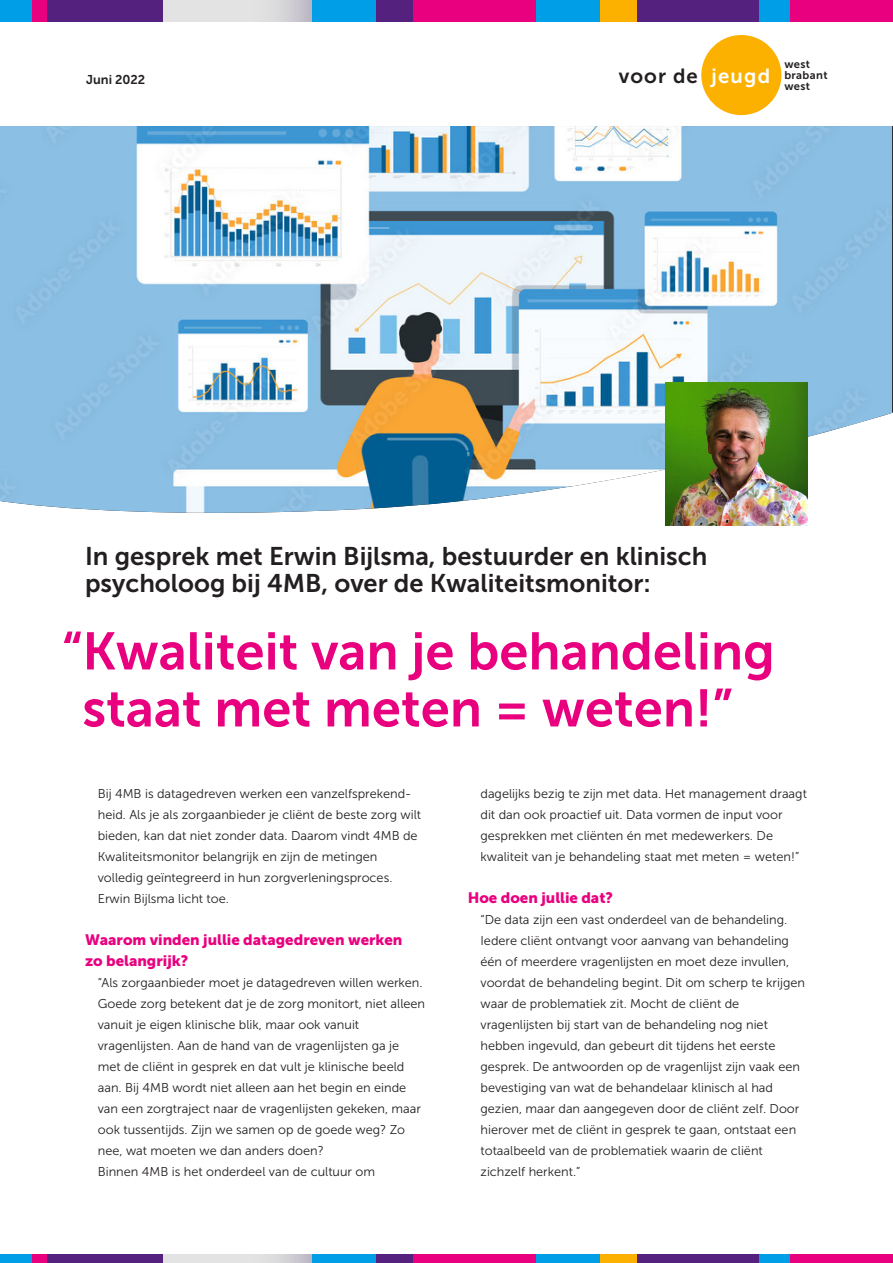
<style>
.page{position:relative;width:893px;height:1263px;background:#fff}
.page>*{position:absolute;margin:0;border:0;box-sizing:border-box;transform-origin:0 0}
.t1{font:52.5px/57px "Museo Sans 700";color:#e9007f;text-align:center}
.t2{font:25.5px/27px "Museo Sans 700";color:#231f20}
.t3{font:20.4px "Museo Sans 700";letter-spacing:.05em;color:#231f20}
.t4{font:20.4px "Museo Sans 700";letter-spacing:.06em;color:#fff}
.t5{font:15px/21px "Museo Sans 900";color:#e9007f}
.t6{font:12.75px/21px "Museo Sans 300";color:#231f20}
.t7{font:12.75px "Museo Sans 700";color:#231f20}
.t8{font:11.25px "Museo Sans 700";letter-spacing:.03em;color:#231f20}
</style>
<div class="page">
<img style="left:0;top:126px;width:892px;height:387px">
<div style="left:0;top:0;width:32px;height:21px;background:#009ee6"></div>
<div style="left:312px;top:0;width:64px;height:21px;background:#009ee6"></div>
<div style="left:536px;top:0;width:64px;height:21px;background:#009ee6"></div>
<div style="left:758px;top:0;width:32px;height:21px;background:#009ee6"></div>
<div style="left:32px;top:0;width:15px;height:21px;background:#e9007f"></div>
<div style="left:413px;top:0;width:123px;height:21px;background:#e9007f"></div>
<div style="left:790px;top:0;width:103px;height:21px;background:#e9007f"></div>
<div style="left:47px;top:0;width:116px;height:21px;background:#54217f"></div>
<div style="left:637px;top:0;width:121px;height:21px;background:#54217f"></div>
<div style="left:376px;top:0;width:37px;height:21px;background:#54217f"></div>
<div style="left:600px;top:0;width:37px;height:21px;background:#fcb101"></div>
<svg style="left:163px;top:0;width:149px;height:21px;background:#dcdcde"></svg>
<div style="left:0;top:1254px;width:32px;height:9px;background:#009ee6"></div>
<div style="left:312px;top:1254px;width:64px;height:9px;background:#009ee6"></div>
<div style="left:536px;top:1254px;width:64px;height:9px;background:#009ee6"></div>
<div style="left:758px;top:1254px;width:32px;height:9px;background:#009ee6"></div>
<div style="left:32px;top:1254px;width:15px;height:9px;background:#e9007f"></div>
<div style="left:413px;top:1254px;width:123px;height:9px;background:#e9007f"></div>
<div style="left:790px;top:1254px;width:103px;height:9px;background:#e9007f"></div>
<div style="left:47px;top:1254px;width:116px;height:9px;background:#54217f"></div>
<div style="left:637px;top:1254px;width:121px;height:9px;background:#54217f"></div>
<div style="left:376px;top:1254px;width:37px;height:9px;background:#54217f"></div>
<div style="left:600px;top:1254px;width:37px;height:9px;background:#fcb101"></div>
<svg style="left:163px;top:1254px;width:149px;height:9px"></svg>
<div style="left:701px;top:35px;width:80px;height:80px;background:#fcb101;border-radius:50%"></div>
<img style="left:665px;top:382px;width:143px;height:143px">
<p class="t7" style="left:86px;top:72px;width:61px">Juni 2022</p>
<p class="t4" style="left:711px;top:64px;width:60px">jeugd</p>
<p class="t3" style="left:619px;top:64px;width:80px">voor de</p>
<p class="t8" style="left:784px;top:58px;width:27px">west</p>
<p class="t8" style="left:784px;top:69px;width:45px">brabant</p>
<p class="t8" style="left:784px;top:80px;width:27px">west</p>
<p class="t2" style="left:85px;top:543px;width:624px">In gesprek met Erwin Bijlsma, bestuurder en klinisch psycholoog bij 4MB, over de Kwaliteitsmonitor:</p>
<p class="t1" style="left:62px;top:623px;width:715px">“Kwaliteit van je behandeling staat met meten = weten!”</p>
<p class="t6" style="left:98px;top:783px;width:325px">Bij 4MB is datagedreven werken een vanzelfsprekend&shy;heid. Als je als zorgaanbieder je cliënt de beste zorg wilt bieden, kan dat niet zonder data. Daarom vindt 4MB de Kwaliteitsmonitor belangrijk en zijn de metingen volledig geïntegreerd in hun zorgverleningsproces.</p>
<p class="t6" style="left:98px;top:888px;width:133px">Erwin Bijlsma licht toe.</p>
<p class="t5" style="left:85px;top:929px;width:319px">Waarom vinden jullie datagedreven werken zo belangrijk?</p>
<p class="t6" style="left:98px;top:972px;width:329px">“Als zorgaanbieder moet je datagedreven willen werken.<br>Goede zorg betekent dat je de zorg monitort, niet alleen vanuit je eigen klinische blik, maar ook vanuit vragenlijsten. Aan de hand van de vragenlijsten ga je met de cliënt in gesprek en dat vult je klinische beeld aan. Bij 4MB wordt niet alleen aan het begin en einde van een zorgtraject naar de vragenlijsten gekeken, maar ook tussentijds. Zijn we samen op de goede weg? Zo nee, wat moeten we dan anders doen?</p>
<p class="t6" style="left:98px;top:1161px;width:279px">Binnen 4MB is het onderdeel van de cultuur om</p>
<p class="t6" style="left:480px;top:783px;width:328px">dagelijks bezig te zijn met data. Het management draagt dit dan ook proactief uit. Data vormen de input voor gesprekken met cliënten én met medewerkers. De kwaliteit van je behandeling staat met meten = weten!”</p>
<p class="t5" style="left:468px;top:887px;width:147px">Hoe doen jullie dat?</p>
<p class="t6" style="left:480px;top:909px;width:326px">“De data zijn een vast onderdeel van de behandeling.<br>Iedere cliënt ontvangt voor aanvang van behandeling één of meerdere vragenlijsten en moet deze invullen, voordat de behandeling begint. Dit om scherp te krijgen waar de problematiek zit. Mocht de cliënt de vragenlijsten bij start van de behandeling nog niet hebben ingevuld, dan gebeurt dit tijdens het eerste gesprek. De antwoorden op de vragenlijst zijn vaak een bevestiging van wat de behandelaar klinisch al had gezien, maar dan aangegeven door de cliënt zelf. Door hierover met de cliënt in gesprek te gaan, ontstaat een totaalbeeld van de problematiek waarin de cliënt zichzelf herkent.”</p>
</div>
